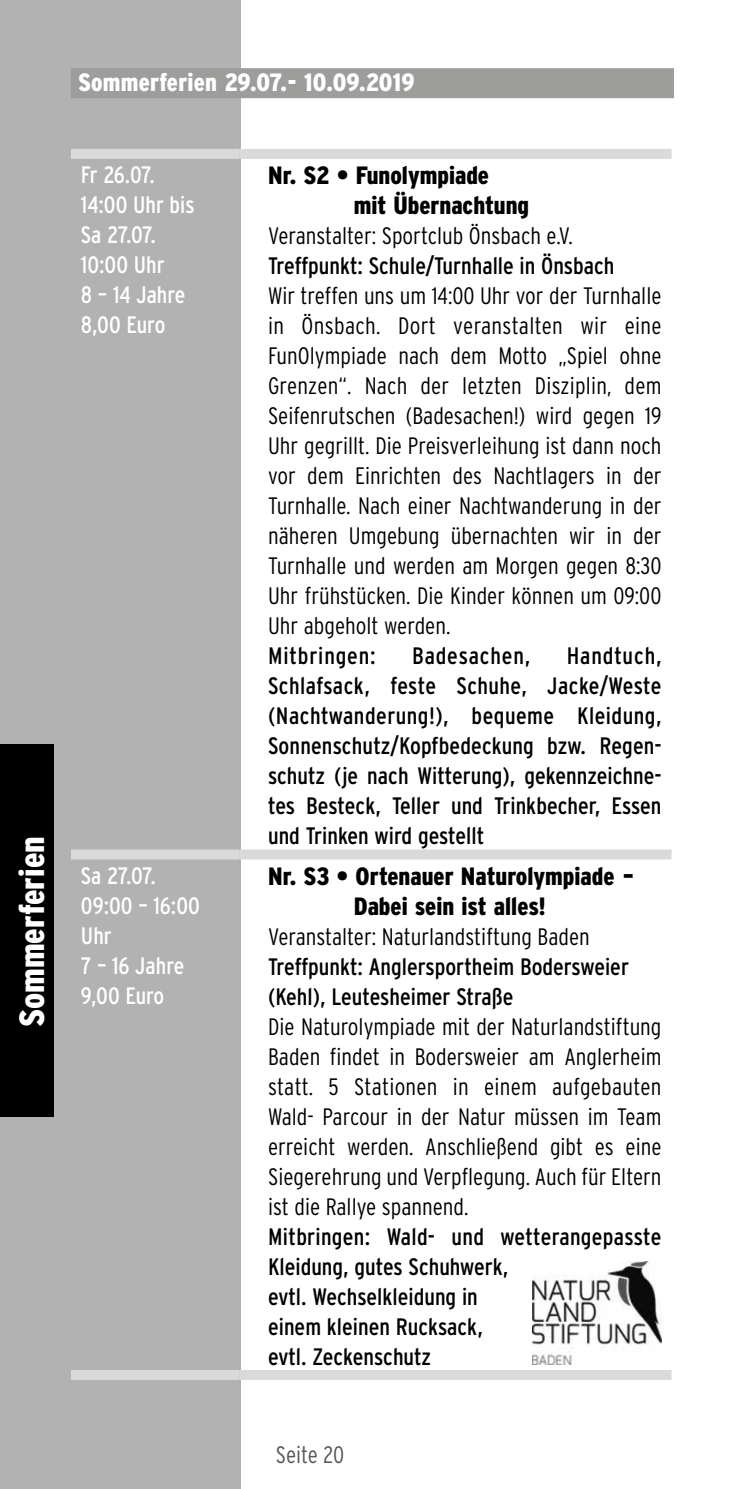
<style>
.page{position:relative;width:745px;height:1489px;background:#fff}
.page>*{position:absolute;margin:0;border:0;box-sizing:border-box;transform-origin:0 0}
.t1{font:900 condensed 35px "Interstate";color:#fff}
.t2{font:900 condensed 25px/30px "Interstate";color:#000}
.t3{font:900 condensed 25px "Interstate";letter-spacing:.01em;color:#fff}
.t4{font:300 condensed 23.75px/30px "Interstate";color:#000;text-align:justify}
.t5{font:condensed 23.75px/30px "Interstate";color:#000}
.t6{font:condensed 23.75px/30px "Interstate";color:#fff}
.t7{font:condensed 23.75px "Interstate";letter-spacing:.035em;color:#000}
.t8{font:300 condensed 23.75px "Interstate";letter-spacing:-.005em;color:#575756}
</style>
<div class="page">
<div style="left:0;top:0;width:241px;height:1488px;background:#b3b2b2"></div>
<div style="left:0;top:744px;width:54px;height:372px;background:#000"></div>
<div style="left:71px;top:68px;width:602px;height:30px;background:#9d9d9c"></div>
<div style="left:71px;top:149px;width:168px;height:10px;background:#dadada"></div>
<div style="left:239px;top:149px;width:432px;height:10px;background:#dadada"></div>
<div style="left:71px;top:849px;width:168px;height:10px;background:#dadada"></div>
<div style="left:239px;top:849px;width:432px;height:10px;background:#dadada"></div>
<div style="left:71px;top:1369px;width:168px;height:10px;background:#dadada"></div>
<div style="left:239px;top:1369px;width:432px;height:10px;background:#dadada"></div>
<img style="left:532px;top:1261px;width:129px;height:103px">
<h1 class="t1" style="left:12px;top:1026px;width:192px;rotate:-90deg">Sommerferien</h1>
<p class="t3" style="left:78px;top:68px;width:338px">Sommerferien 29.07.- 10.09.2019</p>
<p class="t6" style="left:81px;top:159px;width:115px">Fr 26.07.<br>14:00 Uhr bis<br>Sa 27.07.<br>10:00 Uhr<br>8 – 14 Jahre<br>8,00 Euro</p>
<p class="t2" style="left:353px;top:160px;width:177px;text-indent:-85px">Nr. S2 • Funolympiade<br>mit Übernachtung</p>
<p class="t4" style="left:268px;top:220px;width:306px">Veranstalter: Sportclub Önsbach e.V.</p>
<p class="t5" style="left:268px;top:250px;width:348px">Treffpunkt: Schule/Turnhalle in Önsbach</p>
<p class="t4" style="left:268px;top:280px;width:395px">Wir treffen uns um 14:00 Uhr vor der Turnhalle in Önsbach. Dort veranstalten wir eine FunOlympiade nach dem Motto „Spiel ohne Grenzen“. Nach der letzten Disziplin, dem Seifenrutschen (Badesachen!) wird gegen 19<br>Uhr gegrillt. Die Preisverleihung ist dann noch vor dem Einrichten des Nachtlagers in der Turnhalle. Nach einer Nachtwanderung in der näheren Umgebung übernachten wir in der Turnhalle und werden am Morgen gegen 8:30<br>Uhr frühstücken. Die Kinder können um 09:00<br>Uhr abgeholt werden.</p>
<p class="t7" style="left:268px;top:642px;width:109px">Mitbringen:</p>
<p class="t7" style="left:412px;top:642px;width:120px">Badesachen,</p>
<p class="t5" style="left:268px;top:640px;width:395px;text-align:justify;text-indent:298px">Handtuch, Schlafsack, feste Schuhe, Jacke/Weste (Nachtwanderung!), bequeme Kleidung, Sonnenschutz/Kopfbedeckung bzw. Regen&shy;schutz (je nach Witterung), gekennzeichne&shy;tes Besteck, Teller und Trinkbecher, Essen und Trinken wird gestellt</p>
<p class="t6" style="left:81px;top:860px;width:120px">Sa 27.07.<br>09:00 – 16:00<br>Uhr<br>7 – 16 Jahre<br>9,00 Euro</p>
<p class="t2" style="left:268px;top:860px;width:367px;text-align:center">Nr. S3 • Ortenauer Naturolympiade –<br>Dabei sein ist alles!</p>
<p class="t4" style="left:268px;top:921px;width:323px">Veranstalter: Naturlandstiftung Baden</p>
<p class="t5" style="left:268px;top:951px;width:362px">Treffpunkt: Anglersportheim Bodersweier (Kehl), Leutesheimer Straße</p>
<p class="t4" style="left:268px;top:1011px;width:394px">Die Naturolympiade mit der Naturlandstiftung Baden findet in Bodersweier am Anglerheim statt. 5 Stationen in einem aufgebauten Wald- Parcour in der Natur müssen im Team erreicht werden. Anschließend gibt es eine Siegerehrung und Verpflegung. Auch für Eltern ist die Rallye spannend.</p>
<p class="t5" style="left:268px;top:1221px;width:394px">Mitbringen: Wald- und wetterangepasste<br>Kleidung, gutes Schuhwerk,<br>evtl. Wechselkleidung in<br>einem kleinen Rucksack,<br>evtl. Zeckenschutz</p>
<p class="t8" style="left:276px;top:1441px;width:70px">Seite 20</p>
</div>
